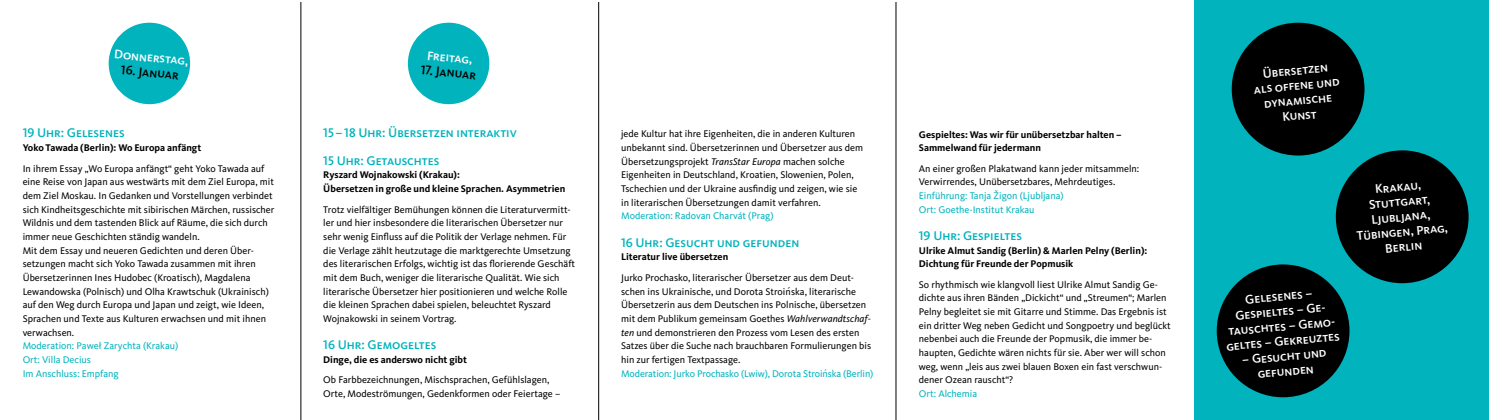
<style>
.page{position:relative;width:1489px;height:420px;background:#fff}
.page>*{position:absolute;margin:0;border:0;box-sizing:border-box;transform-origin:0 0}
.t1{font:13px/15px "Kievit Medium SC";color:#fff;text-align:center}
.t2{font:13px/27.3px "Kievit Medium SC";color:#00b3bd}
.t3{font:13px "Kievit Medium SC";color:#000}
.t4{font:10px/13.6px "Kievit";color:#000}
.t5{font:700 10px/13.6px "Kievit";color:#000}
.t6{font:10px/13.6px "Kievit";color:#00b3bd}
.s1{font-style:italic}
</style>
<div class="page">
<div style="left:1193px;top:0;width:295px;height:420px;background:#00b3bd"></div>
<div style="left:1216px;top:264px;width:133px;height:133px;background:#000;border-radius:50%"></div>
<div style="left:1335px;top:150px;width:133px;height:133px;background:#000;border-radius:50%"></div>
<div style="left:1231px;top:23px;width:133px;height:132px;background:#000;border-radius:50%"></div>
<div style="left:109px;top:23px;width:81px;height:81px;background:#00b3bd;border-radius:50%"></div>
<div style="left:408px;top:23px;width:81px;height:81px;background:#00b3bd;border-radius:50%"></div>
<hr style="left:895px;top:2px;width:1px;height:418px;background:#000">
<hr style="left:598px;top:2px;width:1px;height:418px;background:#000">
<hr style="left:300px;top:2px;width:1px;height:418px;background:#000">
<h1 class="t1" style="left:115px;top:46px;width:76px;rotate:5deg">Donnerstag,</h1>
<h1 class="t3" style="left:122px;top:62px;width:59px;rotate:5deg">16. Januar</h1>
<h1 class="t2" style="left:23px;top:119px;width:103px">19 Uhr: Gelesenes</h1>
<p class="t5" style="left:23px;top:141px;width:180px">Yoko Tawada (Berlin): Wo Europa anfängt</p>
<p class="t4" style="left:23px;top:161px;width:253px">In ihrem Essay „Wo Europa anfängt“ geht Yoko Tawada auf eine Reise von Japan aus westwärts mit dem Ziel Europa, mit dem Ziel Moskau. In Gedanken und Vorstellungen verbindet sich Kindheitsgeschichte mit sibirischen Märchen, russischer Wildnis und dem tastenden Blick auf Räume, die sich durch immer neue Geschichten ständig wandeln.<br>Mit dem Essay und neueren Gedichten und deren Über&shy;setzungen macht sich Yoko Tawada zusammen mit ihren Übersetzerinnen Ines Hudobec (Kroatisch), Magdalena Lewandowska (Polnisch) und Olha Krawtschuk (Ukrainisch) auf den Weg durch Europa und Japan und zeigt, wie Ideen, Sprachen und Texte aus Kulturen erwachsen und mit ihnen verwachsen.</p>
<p class="t6" style="left:23px;top:339px;width:157px">Moderation: Paweł Zarychta (Krakau)<br>Ort: Villa Decius<br>Im Anschluss: Empfang</p>
<h1 class="t1" style="left:428px;top:48px;width:47px;rotate:5deg">Freitag,</h1>
<h1 class="t3" style="left:421px;top:62px;width:57px;rotate:5deg">17. Januar</h1>
<h1 class="t2" style="left:323px;top:119px;width:195px">15–18 Uhr: Übersetzen interaktiv<br>15 Uhr: Getauschtes</h1>
<p class="t5" style="left:323px;top:168px;width:243px">Ryszard Wojnakowski (Krakau):<br>Übersetzen in große und kleine Sprachen. Asymmetrien</p>
<p class="t4" style="left:323px;top:202px;width:253px">Trotz vielfältiger Bemühungen können die Literaturvermitt&shy;ler und hier insbesondere die literarischen Übersetzer nur sehr wenig Einfluss auf die Politik der Verlage nehmen. Für die Verlage zählt heutzutage die marktgerechte Umsetzung des literarischen Erfolgs, wichtig ist das florierende Geschäft mit dem Buch, weniger die literarische Qualität. Wie sich literarische Übersetzer hier positionieren und welche Rolle die kleinen Sprachen dabei spielen, beleuchtet Ryszard Wojnakowski in seinem Vortrag.</p>
<h1 class="t2" style="left:323px;top:331px;width:115px">16 Uhr: Gemogeltes</h1>
<p class="t5" style="left:323px;top:352px;width:145px">Dinge, die es anderswo nicht gibt</p>
<p class="t4" style="left:323px;top:373px;width:238px">Ob Farbbezeichnungen, Mischsprachen, Gefühlslagen,<br>Orte, Modeströmungen, Gedenkformen oder Feiertage –</p>
<p class="t4" style="left:621px;top:127px;width:243px">jede Kultur hat ihre Eigenheiten, die in anderen Kulturen unbekannt sind. Übersetzerinnen und Übersetzer aus dem Übersetzungsprojekt <span class="s1">TransStar Europa</span> machen solche Eigenheiten in Deutschland, Kroatien, Slowenien, Polen, Tschechien und der Ukraine ausfindig und zeigen, wie sie in literarischen Übersetzungen damit verfahren.</p>
<p class="t6" style="left:621px;top:209px;width:154px">Moderation: Radovan Charvát (Prag)</p>
<h1 class="t2" style="left:621px;top:228px;width:180px">16 Uhr: Gesucht und gefunden</h1>
<p class="t5" style="left:621px;top:250px;width:109px">Literatur live übersetzen</p>
<p class="t4" style="left:621px;top:270px;width:251px">Jurko Prochasko, literarischer Übersetzer aus dem Deut&shy;schen ins Ukrainische, und Dorota Stroin ´ska, literarische Übersetzerin aus dem Deutschen ins Polnische, übersetzen mit dem Publikum gemeinsam Goethes <span class="s1">Wahlverwandtschaf&shy;ten</span> und demonstrieren den Prozess vom Lesen des ersten Satzes über die Suche nach brauchbaren Formulierungen bis hin zur fertigen Textpassage.</p>
<p class="t6" style="left:621px;top:366px;width:254px">Moderation: Jurko Prochasko (Lwiw), Dorota Stroin ´ska (Berlin)</p>
<p class="t5" style="left:918px;top:127px;width:204px">Gespieltes: Was wir für unübersetzbar halten –<br>Sammelwand für jedermann</p>
<p class="t4" style="left:918px;top:161px;width:222px">An einer großen Plakatwand kann jeder mitsammeln:<br>Verwirrendes, Unübersetzbares, Mehrdeutiges.</p>
<p class="t6" style="left:918px;top:189px;width:146px">Einführung: Tanja Žigon (Ljubljana)<br>Ort: Goethe-Institut Krakau</p>
<h1 class="t2" style="left:918px;top:222px;width:105px">19 Uhr: Gespieltes</h1>
<p class="t5" style="left:918px;top:243px;width:230px">Ulrike Almut Sandig (Berlin) &amp; Marlen Pelny (Berlin):<br>Dichtung für Freunde der Popmusik</p>
<p class="t4" style="left:918px;top:277px;width:253px">So rhythmisch wie klangvoll liest Ulrike Almut Sandig Ge&shy;dichte aus ihren Bänden „Dickicht“ und „Streumen“; Marlen Pelny begleitet sie mit Gitarre und Stimme. Das Ergebnis ist ein dritter Weg neben Gedicht und Songpoetry und beglückt nebenbei auch die Freunde der Popmusik, die immer be&shy;haupten, Gedichte wären nichts für sie. Aber wer will schon weg, wenn „leis aus zwei blauen Boxen ein fast verschwun&shy;dener Ozean rauscht“?</p>
<p class="t6" style="left:918px;top:386px;width:60px">Ort: Alchemia</p>
<h1 class="t1" style="left:1251px;top:66px;width:88px;rotate:-5deg">Übersetzen als offene und dynamische<br>Kunst</h1>
<h1 class="t1" style="left:1221px;top:293px;width:115px;rotate:-5deg">Gelesenes –<br>Gespieltes – Ge&shy;tauschtes – Gemo&shy;geltes – Gekreuztes</h1>
<h1 class="t1" style="left:1241px;top:352px;width:86px;rotate:-5deg">– Gesucht und gefunden</h1>
<h1 class="t1" style="left:1351px;top:183px;width:93px;rotate:-5deg">Krakau,<br>Stuttgart,<br>Ljubljana,<br>Tübingen, Prag,<br>Berlin</h1>
</div>
